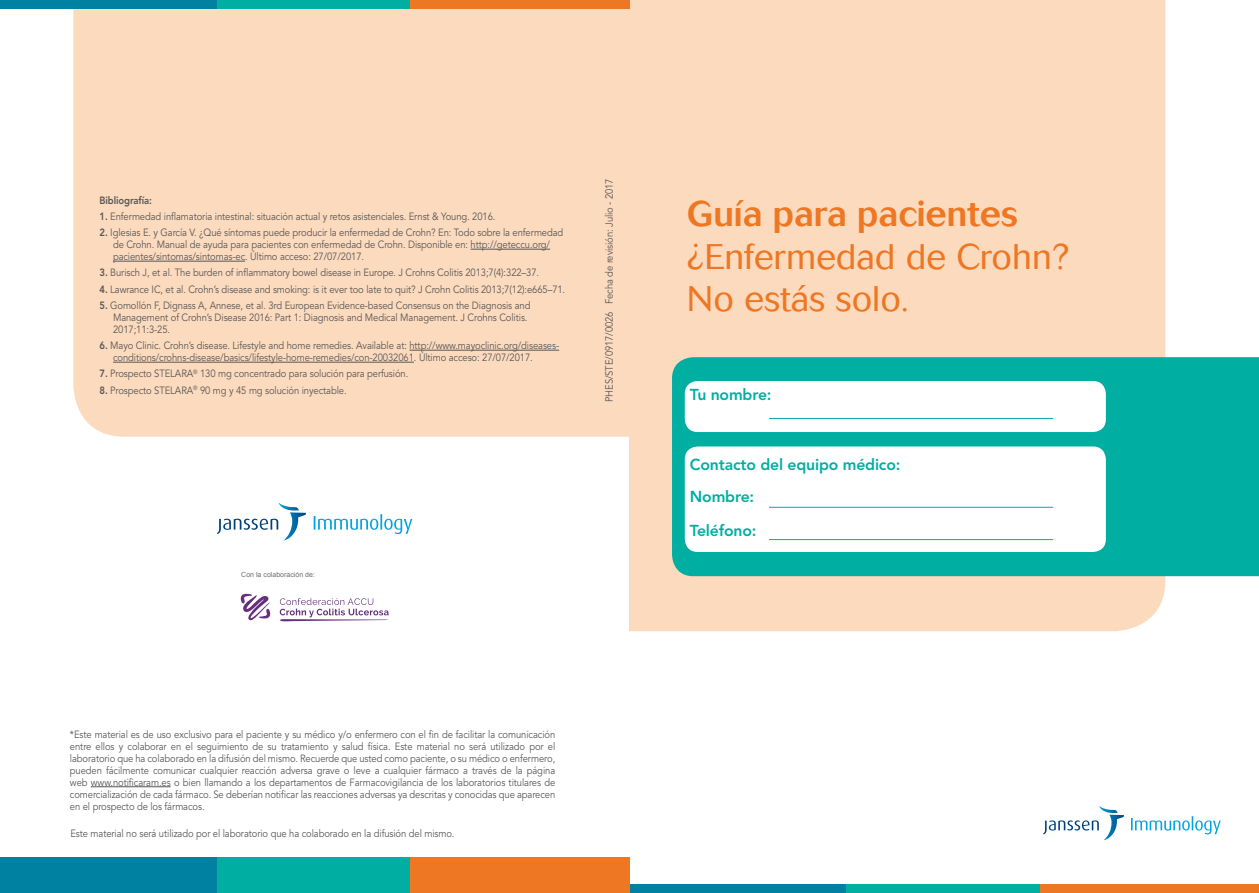
<style>
.page{position:relative;width:1259px;height:893px;background:#fff}
.page>*{position:absolute;margin:0;border:0;box-sizing:border-box;transform-origin:0 0}
.t1{font:300 35.25px/42.3px "Cosmos";color:#ee7723}
.t2{font:500 35.25px "Cosmos";color:#ee7723}
.t3{font:800 15.75px/31.2px "Avenir";letter-spacing:-.01em;color:#00aea2}
.t4{font:10.5px/12px "Avenir";letter-spacing:-.01em;color:#575756;scale:.9 1}
.t5{font:800 10.5px "Avenir";letter-spacing:-.01em;color:#575756;scale:.9 1}
.t6{font:7.05px "Arial";color:#706f6f}
.s1{font-weight:800}
</style>
<div class="page">
<div style="left:629px;top:0;width:536px;height:631px;background:#fcdabe"></div>
<div style="left:672px;top:357px;width:587px;height:219px;background:#00aea2"></div>
<div style="left:685px;top:381px;width:421px;height:51px;background:#fff;border-radius:13px"></div>
<div style="left:685px;top:446px;width:421px;height:106px;background:#fff;border-radius:13px"></div>
<div style="left:1039px;top:884px;width:220px;height:9px;background:#ee7723"></div>
<div style="left:846px;top:884px;width:193px;height:9px;background:#00aea2"></div>
<div style="left:629px;top:884px;width:217px;height:9px;background:#0081a1"></div>
<svg style="left:1131px;top:816px;width:89px;height:18px"></svg>
<svg style="left:1043px;top:806px;width:81px;height:34px"></svg>
<hr style="left:769px;top:418px;width:284px;height:1px;background:#00aea2">
<hr style="left:769px;top:507px;width:284px;height:1px;background:#00aea2">
<hr style="left:769px;top:539px;width:284px;height:1px;background:#00aea2">
<div style="left:73px;top:9px;width:556px;height:428px;background:#fcdabe"></div>
<hr style="left:470px;top:249px;width:80px;height:1px;background:#575756">
<hr style="left:113px;top:261px;width:132px;height:1px;background:#575756">
<hr style="left:409px;top:350px;width:150px;height:1px;background:#575756">
<hr style="left:113px;top:362px;width:301px;height:1px;background:#575756">
<hr style="left:91px;top:786px;width:80px;height:1px;background:#575756">
<div style="left:410px;top:0;width:219px;height:9px;background:#ee7723"></div>
<div style="left:216px;top:0;width:194px;height:9px;background:#00aea2"></div>
<div style="left:0;top:0;width:216px;height:9px;background:#0081a1"></div>
<div style="left:410px;top:857px;width:219px;height:36px;background:#ee7723"></div>
<div style="left:216px;top:857px;width:194px;height:36px;background:#00aea2"></div>
<div style="left:0;top:857px;width:216px;height:36px;background:#0081a1"></div>
<svg style="left:314px;top:514px;width:98px;height:20px"></svg>
<svg style="left:217px;top:503px;width:89px;height:38px"></svg>
<svg style="left:280px;top:598px;width:109px;height:24px"></svg>
<svg style="left:240px;top:594px;width:30px;height:27px"></svg>
<p class="t5" style="left:99px;top:194px;width:60px">Bibliografía:</p>
<p class="t4" style="left:99px;top:211px;width:441px"><span class="s1">1.</span> Enfermedad inflamatoria intestinal: situación actual y retos asistenciales. Ernst &amp; Young. 2016.</p>
<p class="t4" style="left:113px;top:227px;width:502px;text-indent:-14px"><span class="s1">2.</span> Iglesias E. y García V. ¿Qué síntomas puede producir la enfermedad de Crohn? En: Todo sobre la enfermedad de Crohn. Manual de ayuda para pacientes con enfermedad de Crohn. Disponible en: http://geteccu.org/ pacientes/sintomas/sintomas-ec. Último acceso: 27/07/2017.</p>
<p class="t4" style="left:99px;top:267px;width:490px"><span class="s1">3.</span> Burisch J, et al. The burden of inflammatory bowel disease in Europe. J Crohns Colitis 2013;7(4):322–37.</p>
<p class="t4" style="left:99px;top:283px;width:519px"><span class="s1">4.</span> Lawrance IC, et al. Crohn’s disease and smoking: is it ever too late to quit? J Crohn Colitis 2013;7(12):e665–71.</p>
<p class="t4" style="left:113px;top:300px;width:465px;text-indent:-14px"><span class="s1">5.</span> Gomollón F, Dignass A, Annese, et al. 3rd European Evidence-based Consensus on the Diagnosis and<br>Management of Crohn’s Disease 2016: Part 1: Diagnosis and Medical Management. J Crohns Colitis.<br>2017;11:3-25.</p>
<p class="t4" style="left:113px;top:340px;width:497px;text-indent:-14px"><span class="s1">6.</span> Mayo Clinic. Crohn’s disease. Lifestyle and home remedies. Available at: http://www.mayoclinic.org/diseases&shy;conditions/crohns-disease/basics/lifestyle-home-remedies/con-20032061. Último acceso: 27/07/2017.</p>
<p class="t4" style="left:99px;top:368px;width:345px"><span class="s1">7.</span> Prospecto STELARA<sup>®</sup> 130 mg concentrado para solución para perfusión.</p>
<p class="t4" style="left:99px;top:384px;width:276px"><span class="s1">8.</span> Prospecto STELARA<sup>®</sup> 90 mg y 45 mg solución inyectable.</p>
<p class="t4" style="left:603px;top:402px;width:250px;rotate:-90deg">PHES/STE/0917/0026 Fecha de revisión: Julio - 2017</p>
<p class="t6" style="left:241px;top:570px;width:75px">Con la colaboración de:</p>
<p class="t4" style="left:70px;top:728px;width:541px;text-align:justify">*Este material es de uso exclusivo para el paciente y su médico y/o enfermero con el fin de facilitar la comunicación entre ellos y colaborar en el seguimiento de su tratamiento y salud física. Este material no será utilizado por el laboratorio que ha colaborado en la difusión del mismo. Recuerde que usted como paciente, o su médico o enfermero, pueden fácilmente comunicar cualquier reacción adversa grave o leve a cualquier fármaco a través de la página web www.notificaram.es o bien llamando a los departamentos de Farmacovigilancia de los laboratorios titulares de comercialización de cada fármaco. Se deberían notificar las reacciones adversas ya descritas y conocidas que aparecen en el prospecto de los fármacos.</p>
<p class="t4" style="left:70px;top:828px;width:428px">Este material no será utilizado por el laboratorio que ha colaborado en la difusión del mismo.</p>
<h1 class="t2" style="left:687px;top:194px;width:333px">Guía para pacientes</h1>
<h1 class="t1" style="left:687px;top:236px;width:384px">¿Enfermedad de Crohn?<br>No estás solo.</h1>
<h2 class="t3" style="left:690px;top:379px;width:83px">Tu nombre:</h2>
<h2 class="t3" style="left:690px;top:449px;width:212px">Contacto del equipo médico:<br>Nombre:</h2>
<h2 class="t3" style="left:690px;top:515px;width:68px">Teléfono:</h2>
</div>
